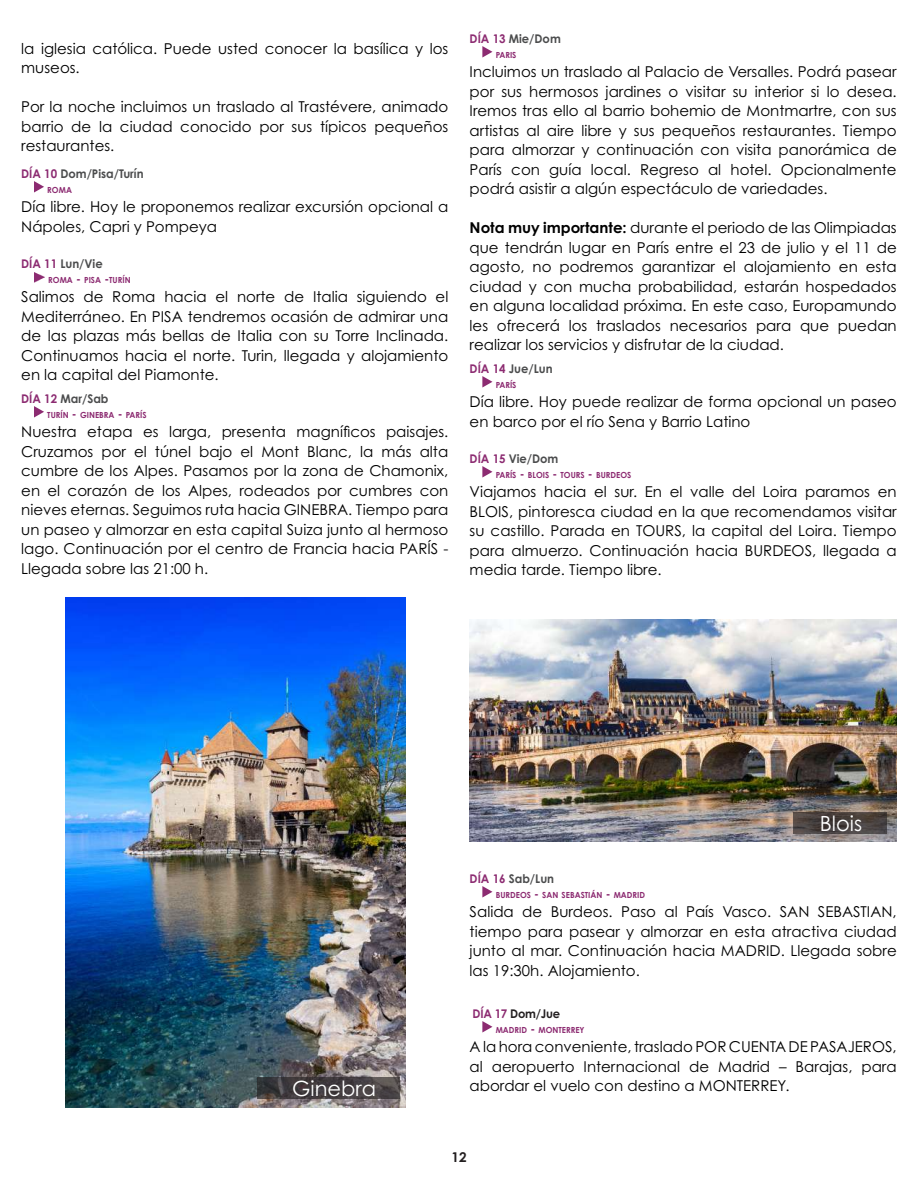
<style>
.page{position:relative;width:918px;height:1188px;background:#fff}
.page>*{position:absolute;margin:0;border:0;box-sizing:border-box;transform-origin:0 0}
.t1{font:21px "Century Gothic Pro";color:#fff}
.t2{font:15px/19.5px "Century Gothic Pro";color:#000;text-align:justify}
.t3{font:700 13.5px "Century Gothic Pro";color:#231f20}
.t4{font:700 12px "Century Gothic Pro";color:#4b4c4d;scale:.96 1}
.t5{font:700 12px "Century Gothic Pro";letter-spacing:-.02em;color:#231f20;scale:.96 1}
.t6{font:700 8.4px "Century Gothic Pro";color:#8c2b71;scale:.96 1}
.s1{color:#8c2b71}
.s2{font-size:12px}
.s3{font-weight:700}
</style>
<div class="page">
<svg style="left:34px;top:181px;width:10px;height:12px"></svg>
<svg style="left:34px;top:272px;width:11px;height:11px"></svg>
<svg style="left:34px;top:406px;width:10px;height:12px"></svg>
<img style="left:66px;top:598px;width:340px;height:510px">
<svg style="left:257px;top:1078px;width:143px;height:21px;background:#433e40"></svg>
<svg style="left:482px;top:46px;width:10px;height:12px"></svg>
<svg style="left:482px;top:376px;width:10px;height:12px"></svg>
<svg style="left:482px;top:466px;width:10px;height:12px"></svg>
<img style="left:470px;top:620px;width:427px;height:222px">
<svg style="left:482px;top:886px;width:10px;height:12px"></svg>
<svg style="left:482px;top:1021px;width:10px;height:12px"></svg>
<svg style="left:793px;top:812px;width:94px;height:21px;background:#49413f"></svg>
<p class="t2" style="left:21px;top:38px;width:429px">la iglesia católica. Puede usted conocer la basílica y los museos.</p>
<p class="t2" style="left:21px;top:97px;width:429px">Por la noche incluimos un traslado al Trastévere, animado barrio de la ciudad conocido por sus típicos pequeños restaurantes.</p>
<p class="t4" style="left:21px;top:166px;width:129px"><span class="s1">DÍA 10</span> Dom/Pisa/Turín</p>
<p class="t6" style="left:47px;top:184px;width:27px">ROMA</p>
<p class="t2" style="left:21px;top:197px;width:429px">Día libre. Hoy le proponemos realizar excursión opcional a<br>Nápoles, Capri y Pompeya</p>
<p class="t4" style="left:21px;top:256px;width:86px"><span class="s1">DÍA 11</span> Lun/Vie</p>
<p class="t6" style="left:48px;top:274px;width:87px">ROMA <span class="s2">-</span> PISA <span class="s2">-</span>TURÍN</p>
<p class="t2" style="left:21px;top:287px;width:429px">Salimos de Roma hacia el norte de Italia siguiendo el Mediterráneo. En PISA tendremos ocasión de admirar una de las plazas más bellas de Italia con su Torre Inclinada.<br>Continuamos hacia el norte. Turin, llegada y alojamiento en la capital del Piamonte.</p>
<p class="t4" style="left:21px;top:391px;width:92px"><span class="s1">DÍA 12</span> Mar/Sab</p>
<p class="t6" style="left:47px;top:409px;width:105px">TURÍN <span class="s2">-</span> GINEBRA <span class="s2">-</span> PARÍS</p>
<p class="t2" style="left:21px;top:422px;width:429px">Nuestra etapa es larga, presenta magníficos paisajes.<br>Cruzamos por el túnel bajo el Mont Blanc, la más alta cumbre de los Alpes. Pasamos por la zona de Chamonix, en el corazón de los Alpes, rodeados por cumbres con nieves eternas. Seguimos ruta hacia GINEBRA. Tiempo para un paseo y almorzar en esta capital Suiza junto al hermoso lago. Continuación por el centro de Francia hacia PARÍS - Llegada sobre las 21:00 h.</p>
<p class="t4" style="left:470px;top:31px;width:97px"><span class="s1">DÍA 13</span> Mie/Dom</p>
<p class="t6" style="left:496px;top:49px;width:23px">PARIS</p>
<p class="t2" style="left:470px;top:62px;width:429px">Incluimos un traslado al Palacio de Versalles. Podrá pasear por sus hermosos jardines o visitar su interior si lo desea.<br>Iremos tras ello al barrio bohemio de Montmartre, con sus artistas al aire libre y sus pequeños restaurantes. Tiempo para almorzar y continuación con visita panorámica de París con guía local. Regreso al hotel. Opcionalmente podrá asistir a algún espectáculo de variedades.</p>
<p class="t2" style="left:470px;top:218px;width:429px"><span class="s3">Nota muy importante:</span> durante el periodo de las Olimpiadas que tendrán lugar en París entre el 23 de julio y el 11 de agosto, no podremos garantizar el alojamiento en esta ciudad y con mucha probabilidad, estarán hospedados en alguna localidad próxima. En este caso, Europamundo les ofrecerá los traslados necesarios para que puedan realizar los servicios y disfrutar de la ciudad.</p>
<p class="t4" style="left:470px;top:361px;width:88px"><span class="s1">DÍA 14</span> Jue/Lun</p>
<p class="t6" style="left:496px;top:379px;width:23px">PARÍS</p>
<p class="t2" style="left:470px;top:392px;width:429px">Día libre. Hoy puede realizar de forma opcional un paseo en barco por el río Sena y Barrio Latino</p>
<p class="t4" style="left:470px;top:451px;width:94px"><span class="s1">DÍA 15</span> Vie/Dom</p>
<p class="t6" style="left:496px;top:469px;width:143px">PARÍS <span class="s2">-</span> BLOIS <span class="s2">-</span> TOURS <span class="s2">-</span> BURDEOS</p>
<p class="t2" style="left:470px;top:482px;width:429px">Viajamos hacia el sur. En el valle del Loira paramos en BLOIS, pintoresca ciudad en la que recomendamos visitar su castillo. Parada en TOURS, la capital del Loira. Tiempo para almuerzo. Continuación hacia BURDEOS, llegada a media tarde. Tiempo libre.</p>
<h1 class="t1" style="left:292px;top:1076px;width:85px">Ginebra</h1>
<h1 class="t1" style="left:820px;top:810px;width:44px">Blois</h1>
<p class="t4" style="left:470px;top:871px;width:90px"><span class="s1">DÍA 16</span> Sab/Lun</p>
<p class="t6" style="left:496px;top:889px;width:157px">BURDEOS <span class="s2">-</span> SAN SEBASTIÁN <span class="s2">-</span> MADRID</p>
<p class="t2" style="left:470px;top:902px;width:429px">Salida de Burdeos. Paso al País Vasco. SAN SEBASTIAN, tiempo para pasear y almorzar en esta atractiva ciudad junto al mar. Continuación hacia MADRID. Llegada sobre las 19:30h. Alojamiento.</p>
<p class="t5" style="left:473px;top:1006px;width:93px"><span class="s1">DÍA 17</span> Dom/Jue</p>
<p class="t6" style="left:496px;top:1024px;width:94px">MADRID <span class="s2">-</span> MONTERREY</p>
<p class="t2" style="left:470px;top:1037px;width:429px">A la hora conveniente, traslado POR CUENTA DE PASAJEROS, al aeropuerto Internacional de Madrid – Barajas, para abordar el vuelo con destino a MONTERREY.</p>
<p class="t3" style="left:451px;top:1149px;width:17px">12</p>
</div>
